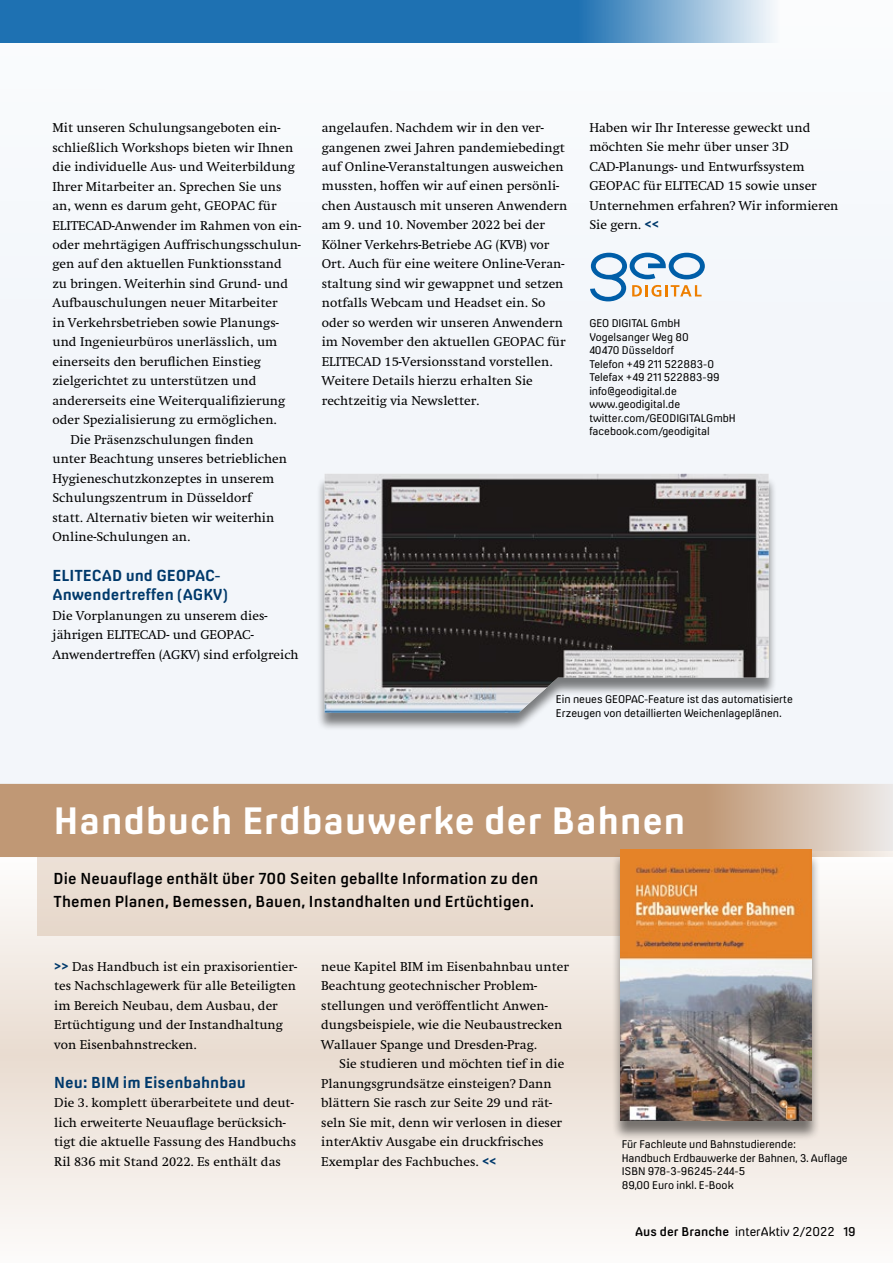
<style>
.page{position:relative;width:893px;height:1263px;background:#fff}
.page>*{position:absolute;margin:0;border:0;box-sizing:border-box;transform-origin:0 0}
.t1{font:700 36px "Milibus Rg";letter-spacing:.015em;color:#fff}
.t2{font:15px/22.5px "Milibus Sb";letter-spacing:.01em;color:#000}
.t3{font:700 15px/19.5px "Milibus Rg";color:#00396b}
.t4{font:500 13.5px/19.5px "Swift";color:#000}
.t5{font:12px "Milibus Lt";color:#000}
.t6{font:10.5px/13.5px "Milibus Lt";color:#000}
.s1{font-family:"Milibus Rg";font-weight:700;color:#00396b}
.s2{font-family:"Milibus Sb"}
.s3{font-family:"Milibus Rg"}
</style>
<div class="page">
<svg style="left:0;top:897px;width:893px;height:335px;background:#f0e8e1"></svg>
<div style="left:0;top:0;width:893px;height:850px;background:#f3f6fa"></div>
<svg style="left:590px;top:253px;width:115px;height:48px"></svg>
<div style="left:316px;top:476px;width:461px;height:255px;background:#000;opacity:.5"></div>
<img style="left:325px;top:474px;width:444px;height:239px">
<hr style="left:0;top:1225px;width:1px;height:38px;background:#005ea8">
<svg style="left:0;top:0;width:765px;height:43px;background:#3680ba"></svg>
<div style="left:37px;top:845px;width:642px;height:91px;background:#e9dcd1"></div>
<svg style="left:0;top:784px;width:893px;height:73px;background:#c4a080"></svg>
<div style="left:611px;top:851px;width:210px;height:290px;background:#000;opacity:.5"></div>
<img style="left:621px;top:849px;width:191px;height:271px">
<p class="t4" style="left:52px;top:118px;width:229px">Mit unseren Schulungsangeboten ein-</p>
<p class="t4" style="left:52px;top:138px;width:242px">schließlich Workshops bieten wir Ihnen</p>
<p class="t4" style="left:52px;top:157px;width:244px">die individuelle Aus- und Weiterbildung</p>
<p class="t4" style="left:52px;top:177px;width:231px">Ihrer Mitarbeiter an. Sprechen Sie uns</p>
<p class="t4" style="left:52px;top:196px;width:226px">an, wenn es darum geht, GEOPAC für</p>
<p class="t4" style="left:52px;top:216px;width:250px">ELITECAD-Anwender im Rahmen von ein-</p>
<p class="t4" style="left:52px;top:235px;width:250px">oder mehrtägigen Auffrischungsschulun-</p>
<p class="t4" style="left:52px;top:255px;width:231px">gen auf den aktuellen Funktionsstand</p>
<p class="t4" style="left:52px;top:274px;width:237px">zu bringen. Weiterhin sind Grund- und</p>
<p class="t4" style="left:52px;top:294px;width:227px">Aufbauschulungen neuer Mitarbeiter</p>
<p class="t4" style="left:52px;top:313px;width:228px">in Verkehrsbetrieben sowie Planungs-</p>
<p class="t4" style="left:52px;top:333px;width:227px">und Ingenieurbüros unerlässlich, um</p>
<p class="t4" style="left:52px;top:352px;width:210px">einerseits den beruflichen Einstieg</p>
<p class="t4" style="left:52px;top:372px;width:205px">zielgerichtet zu unterstützen und</p>
<p class="t4" style="left:52px;top:391px;width:234px">andererseits eine Weiterqualifizierung</p>
<p class="t4" style="left:52px;top:411px;width:226px">oder Spezialisierung zu ermöglichen.</p>
<p class="t4" style="left:70px;top:430px;width:185px">Die Präsenzschulungen finden</p>
<p class="t4" style="left:52px;top:450px;width:236px">unter Beachtung unseres betrieblichen</p>
<p class="t4" style="left:52px;top:469px;width:223px">Hygieneschutzkonzeptes in unserem</p>
<p class="t4" style="left:52px;top:488px;width:201px">Schulungszentrum in Düsseldorf</p>
<p class="t4" style="left:52px;top:508px;width:224px">statt. Alternativ bieten wir weiterhin</p>
<p class="t4" style="left:52px;top:527px;width:139px">Online-Schulungen an.</p>
<p class="t3" style="left:52px;top:565px;width:177px">ELITECAD und GEOPAC-<br>Anwendertreffen (AGKV)</p>
<p class="t4" style="left:52px;top:606px;width:248px">Die Vorplanungen zu unserem dies&shy;jährigen ELITECAD- und GEOPAC-<br>Anwendertreffen (AGKV) sind erfolgreich</p>
<p class="t4" style="left:322px;top:118px;width:247px">angelaufen. Nachdem wir in den ver&shy;gangenen zwei Jahren pandemiebedingt auf Online-Veranstaltungen ausweichen mussten, hoffen wir auf einen persönli&shy;chen Austausch mit unseren Anwendern am 9. und 10. November 2022 bei der Kölner Verkehrs-Betriebe AG (KVB) vor Ort. Auch für eine weitere Online-Veran&shy;staltung sind wir gewappnet und setzen notfalls Webcam und Headset ein. So oder so werden wir unseren Anwendern im November den aktuellen GEOPAC für ELITECAD 15-Versionsstand vorstellen.<br>Weitere Details hierzu erhalten Sie rechtzeitig via Newsletter.</p>
<p class="t4" style="left:589px;top:118px;width:251px">Haben wir Ihr Interesse geweckt und möchten Sie mehr über unser 3D<br>CAD-Planungs- und Entwurfssystem<br>GEOPAC für ELITECAD 15 sowie unser<br>Unternehmen erfahren? Wir informieren<br>Sie gern. <span class="s1">&lt;&lt;</span></p>
<p class="t6" style="left:589px;top:316px;width:148px">GEO DIGITAL GmbH<br>Vogelsanger Weg 80<br>40470 Düsseldorf<br>Telefon +49 211 522883-0<br>Telefax +49 211 522883-99 info@geodigital.de www.geodigital.de twitter.com/GEODIGITALGmbH facebook.com/geodigital</p>
<p class="t6" style="left:556px;top:692px;width:238px">Ein neues GEOPAC-Feature ist das automatisierte<br>Erzeugen von detaillierten Weichenlageplänen.</p>
<h1 class="t1" style="left:54px;top:798px;width:634px">Handbuch Erdbauwerke der Bahnen</h1>
<p class="t2" style="left:54px;top:867px;width:486px">Die Neuauflage enthält über 700 Seiten geballte Information zu den<br>Themen Planen, Bemessen, Bauen, Instandhalten und Ertüchtigen.</p>
<p class="t4" style="left:54px;top:957px;width:244px"><span class="s1">&gt;&gt;</span> Das Handbuch ist ein praxisorientier&shy;tes Nachschlagewerk für alle Beteiligten im Bereich Neubau, dem Ausbau, der Ertüchtigung und der Instandhaltung von Eisenbahnstrecken.</p>
<p class="t3" style="left:54px;top:1072px;width:193px">Neu: BIM im Eisenbahnbau</p>
<p class="t4" style="left:54px;top:1093px;width:243px">Die 3. komplett überarbeitete und deut&shy;lich erweiterte Neuauflage berücksich&shy;tigt die aktuelle Fassung des Handbuchs Ril 836 mit Stand 2022. Es enthält das</p>
<p class="t4" style="left:321px;top:957px;width:249px">neue Kapitel BIM im Eisenbahnbau unter Beachtung geotechnischer Problem&shy;stellungen und veröffentlicht Anwen&shy;dungsbeispiele, wie die Neubaustrecken Wallauer Spange und Dresden-Prag.</p>
<p class="t4" style="left:321px;top:1054px;width:245px;text-indent:18px">Sie studieren und möchten tief in die Planungsgrundsätze einsteigen? Dann blättern Sie rasch zur Seite 29 und rät&shy;seln Sie mit, denn wir verlosen in dieser interAktiv Ausgabe ein druckfrisches Exemplar des Fachbuches. <span class="s1">&lt;&lt;</span></p>
<p class="t6" style="left:622px;top:1138px;width:228px">Für Fachleute und Bahnstudierende:<br>Handbuch Erdbauwerke der Bahnen, 3. Auflage<br>ISBN 978-3-96245-244-5<br>89,00 Euro inkl. E-Book</p>
<p class="t5" style="left:635px;top:1224px;width:222px"><span class="s2">Aus der Branche</span> interAktiv 2/2022 <span class="s3">19</span></p>
</div>
